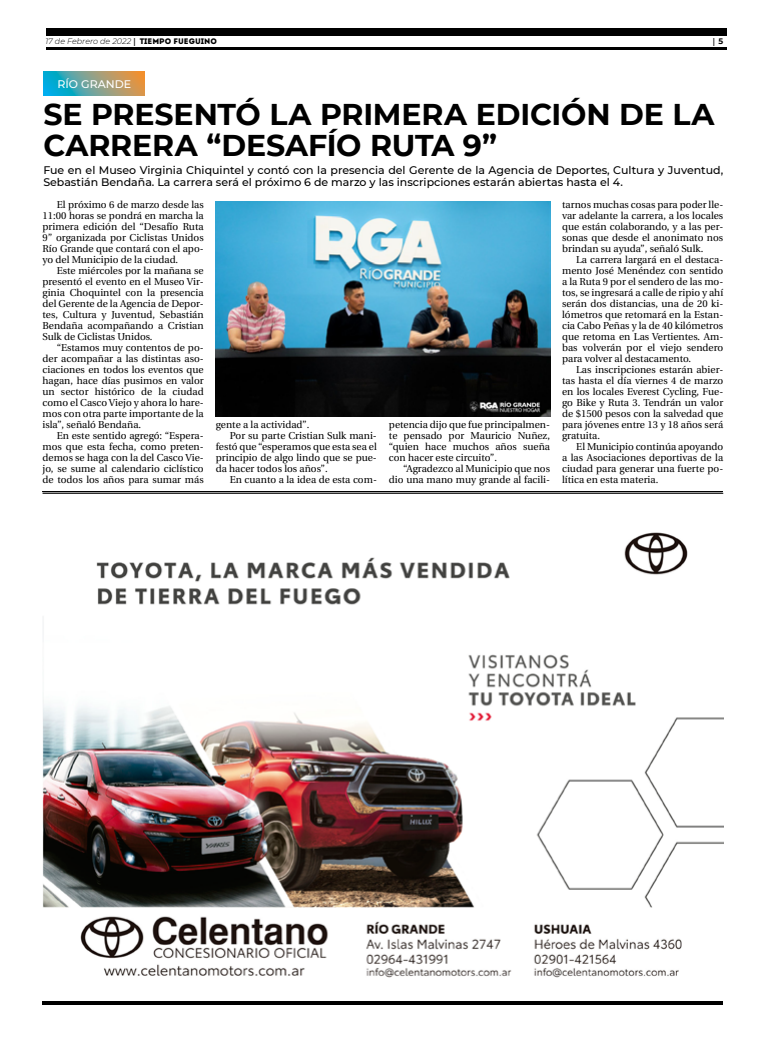
<style>
.page{position:relative;width:780px;height:1049px;background:#fff}
.page>*{position:absolute;margin:0;border:0;box-sizing:border-box;transform-origin:0 0}
.t1{font:700 30px/31px "Montserrat";letter-spacing:-.005em;color:#000}
.t2{font:500 11px/12px "Montserrat";color:#000}
.t3{font:500 11px "Montserrat";color:#fff}
.t4{font:10px/11px "Utopia";color:#000;text-align:justify}
.t5{font:italic 300 8px "Montserrat";color:#000}
.t6{font:700 8px "Utopia";color:#000}
.s1{font-family:"Utopia";font-weight:700;font-style:normal}
.s2{font-family:"Intro";font-weight:400;font-style:normal}
.s3{font-family:"Montserrat"}
</style>
<div class="page">
<hr style="left:46px;top:48px;width:680px;height:2px;background:#000">
<div style="left:46px;top:28px;width:680px;height:7px;background:#000"></div>
<hr style="left:43px;top:1001px;width:680px;height:4px;background:#000">
<img style="left:43px;top:532px;width:680px;height:446px">
<hr style="left:43px;top:493px;width:680px;height:1px;background:#000">
<hr style="left:43px;top:491px;width:679px;height:1px;background:#000">
<svg style="left:43px;top:72px;width:102px;height:24px;background:#76a190"></svg>
<img style="left:216px;top:202px;width:334px;height:214px">
<p class="t5" style="left:45px;top:36px;width:173px">17 de Febrero de 2022 <span class="s1">|</span> <span class="s2">TIEMPO FUEGUINO</span></p>
<p class="t6" style="left:712px;top:37px;width:12px">| <span class="s3">5</span></p>
<p class="t3" style="left:58px;top:76px;width:75px">RÍO GRANDE</p>
<h1 class="t1" style="left:43px;top:98px;width:672px">SE PRESENTÓ LA PRIMERA EDICIÓN DE LA<br>CARRERA “DESAFÍO RUTA 9”</h1>
<p class="t2" style="left:43px;top:164px;width:681px">Fue en el Museo Virginia Chiquintel y contó con la presencia del Gerente de la Agencia de Deportes, Cultura y Juventud,<br>Sebastián Bendaña. La carrera será el próximo 6 de marzo y las inscripciones estarán abiertas hasta el 4.</p>
<p class="t4" style="left:43px;top:199px;width:163px;text-indent:14px">El próximo 6 de marzo desde las 11:00 horas se pondrá en marcha la primera edición del “Desafío Ruta 9” organizada por Ciclistas Unidos Río Grande que contará con el apo&shy;yo del Municipio de la ciudad.</p>
<p class="t4" style="left:43px;top:265px;width:163px;text-indent:14px">Este miércoles por la mañana se presentó el evento en el Museo Vir&shy;ginia Choquintel con la presencia del Gerente de la Agencia de Depor&shy;tes, Cultura y Juventud, Sebastián Bendaña acompañando a Cristian Sulk de Ciclistas Unidos.</p>
<p class="t4" style="left:43px;top:342px;width:163px;text-indent:14px">“Estamos muy contentos de po&shy;der acompañar a las distintas aso&shy;ciaciones en todos los eventos que hagan, hace días pusimos en valor un sector histórico de la ciudad como el Casco Viejo y ahora lo hare&shy;mos con otra parte importante de la isla”, señaló Bendaña.</p>
<p class="t4" style="left:43px;top:430px;width:163px;text-indent:14px">En este sentido agregó: “Espera&shy;mos que esta fecha, como preten&shy;demos se haga con la del Casco Vie&shy;jo, se sume al calendario ciclístico de todos los años para sumar más</p>
<p class="t4" style="left:216px;top:419px;width:95px">gente a la actividad”.</p>
<p class="t4" style="left:230px;top:430px;width:148px">Por su parte Cristian Sulk mani-</p>
<p class="t4" style="left:216px;top:441px;width:163px">festó que “esperamos que esta sea el</p>
<p class="t4" style="left:216px;top:452px;width:163px">principio de algo lindo que se pue-</p>
<p class="t4" style="left:216px;top:463px;width:114px">da hacer todos los años”.</p>
<p class="t4" style="left:230px;top:474px;width:148px">En cuanto a la idea de esta com-</p>
<p class="t4" style="left:389px;top:419px;width:163px">petencia dijo que fue principalmen&shy;te pensado por Mauricio Nuñez, “quien hace muchos años sueña con hacer este circuito”.</p>
<p class="t4" style="left:389px;top:463px;width:163px;text-align:right">“Agradezco al Municipio que nos dio una mano muy grande al facili-</p>
<p class="t4" style="left:562px;top:199px;width:163px">tarnos muchas cosas para poder lle&shy;var adelante la carrera, a los locales que están colaborando, y a las per&shy;sonas que desde el anonimato nos brindan su ayuda”, señaló Sulk.</p>
<p class="t4" style="left:562px;top:254px;width:163px;text-indent:14px">La carrera largará en el destaca&shy;mento José Menéndez con sentido a la Ruta 9 por el sendero de las mo&shy;tos, se ingresará a calle de ripio y ahí serán dos distancias, una de 20 ki&shy;lómetros que retomará en la Estan&shy;cia Cabo Peñas y la de 40 kilómetros que retoma en Las Vertientes. Am&shy;bas volverán por el viejo sendero para volver al destacamento.</p>
<p class="t4" style="left:562px;top:364px;width:163px;text-indent:14px">Las inscripciones estarán abier&shy;tas hasta el día viernes 4 de marzo en los locales Everest Cycling, Fue&shy;go Bike y Ruta 3. Tendrán un valor de $1500 pesos con la salvedad que para jóvenes entre 13 y 18 años será gratuita.</p>
<p class="t4" style="left:562px;top:441px;width:163px;text-indent:14px">El Municipio continúa apoyando a las Asociaciones deportivas de la ciudad para generar una fuerte po&shy;lítica en esta materia.</p>
</div>
